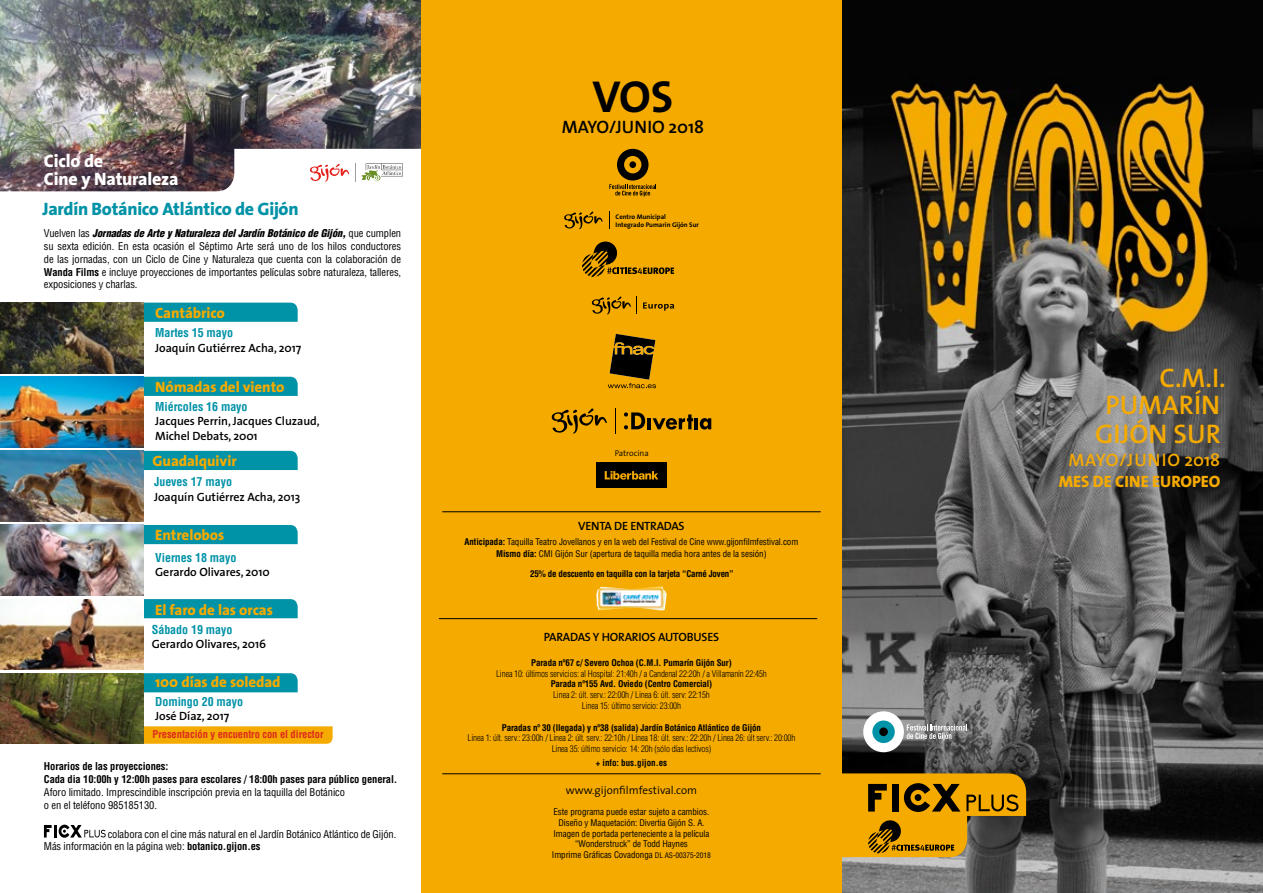
<style>
.page{position:relative;width:1263px;height:893px;background:#fff}
.page>*{position:absolute;margin:0;border:0;box-sizing:border-box;transform-origin:0 0}
.t1{font:700 45px "The Sans";color:#000}
.t2{font:600 27px/27px "The Sans";color:#f5aa00;text-align:right}
.t3{font:800 18px "The Sans";letter-spacing:-.015em;color:#0092a7}
.t4{font:800 18px/18px "The Sans";letter-spacing:-.01em;color:#fff}
.t5{font:600 18px "The Sans";letter-spacing:.03em;color:#f5aa00}
.t6{font:600 18px "The Sans";letter-spacing:-.005em;color:#000}
.t7{font:800 16.5px "The Sans";letter-spacing:-.005em;color:#f5aa00}
.t8{font:800 15px "The Sans";letter-spacing:-.005em;color:#f5aa00}
.t9{font:600 12px/14.4px "The Sans";letter-spacing:-.005em;color:#000}
.t10{font:700 condensed 12px "Helvetica LT Std";letter-spacing:-.005em;color:#0092a7}
.t11{font:12px "The Sans Semi Bold Caps";letter-spacing:-.015em;color:#000}
.t12{font:300 11.25px "The Sans";color:#000}
.t13{font:condensed 10.5px/12.8px "Helvetica LT Std";letter-spacing:-.01em;color:#000}
.t14{font:700 condensed 10.5px/12.8px "Helvetica LT Std";letter-spacing:-.01em;color:#000}
.t15{font:700 condensed 10.5px "Helvetica LT Std";letter-spacing:-.005em;color:#dd2a1f}
.t16{font:condensed 9px/10.8px "Helvetica LT Std";letter-spacing:-.01em;color:#000;text-align:center}
.t17{font:300 condensed 9px/10.8px "Helvetica LT Std";letter-spacing:-.015em;color:#000;text-align:center}
.t18{font:700 condensed 9px "Helvetica LT Std";letter-spacing:-.015em;color:#000}
.t19{font:300 8.4px "The Sans";color:#000}
.t20{font:700 6.75px/8.1px "The Sans";color:#000}
.s1{font-weight:900;font-style:italic}
.s2{font-weight:700}
.s3{font-size:7.5px}
</style>
<div class="page">
<div style="left:144px;top:303px;width:154px;height:19px;background:#0092a7"></div>
<div style="left:144px;top:377px;width:154px;height:19px;background:#0092a7"></div>
<div style="left:144px;top:451px;width:154px;height:19px;background:#0092a7"></div>
<div style="left:144px;top:525px;width:154px;height:19px;background:#0092a7"></div>
<div style="left:144px;top:599px;width:154px;height:19px;background:#0092a7"></div>
<div style="left:144px;top:673px;width:154px;height:19px;background:#0092a7"></div>
<svg style="left:144px;top:726px;width:189px;height:18px;background:#f5ad09"></svg>
<div style="left:421px;top:0;width:842px;height:893px;background:#f5aa00"></div>
<img style="left:842px;top:0;width:421px;height:893px">
<img style="left:596px;top:586px;width:71px;height:25px">
<div style="left:863px;top:711px;width:41px;height:41px;background:#fff;border-radius:50%"></div>
<div style="left:872px;top:720px;width:23px;height:23px;background:#0092a7;border-radius:50%"></div>
<div style="left:879px;top:727px;width:9px;height:9px;background:#000;border-radius:50%"></div>
<svg style="left:907px;top:724px;width:60px;height:16px"></svg>
<svg style="left:564px;top:212px;width:39px;height:17px"></svg>
<svg style="left:609px;top:212px;width:1px;height:17px"></svg>
<div style="left:596px;top:463px;width:71px;height:25px;background:#000"></div>
<svg style="left:605px;top:471px;width:53px;height:9px"></svg>
<svg style="left:44px;top:825px;width:62px;height:13px"></svg>
<img style="left:0;top:0;width:421px;height:191px">
<img style="left:0;top:377px;width:144px;height:70px">
<img style="left:0;top:525px;width:144px;height:71px">
<img style="left:0;top:451px;width:144px;height:70px">
<img style="left:0;top:599px;width:144px;height:71px">
<img style="left:0;top:303px;width:144px;height:70px">
<img style="left:0;top:673px;width:144px;height:71px">
<hr style="left:442px;top:511px;width:379px;height:1px;background:#000">
<hr style="left:442px;top:773px;width:379px;height:1px;background:#000">
<hr style="left:439px;top:618px;width:378px;height:1px;background:#000">
<div style="left:617px;top:149px;width:31px;height:32px;background:#000;border-radius:50%"></div>
<div style="left:624px;top:156px;width:17px;height:17px;background:#f5aa00;border-radius:50%"></div>
<div style="left:629px;top:161px;width:7px;height:7px;background:#000;border-radius:50%"></div>
<svg style="left:609px;top:184px;width:47px;height:13px"></svg>
<svg style="left:582px;top:242px;width:92px;height:35px"></svg>
<svg style="left:842px;top:773px;width:184px;height:84px"></svg>
<svg style="left:591px;top:297px;width:40px;height:17px"></svg>
<svg style="left:643px;top:302px;width:31px;height:9px"></svg>
<svg style="left:309px;top:164px;width:40px;height:18px"></svg>
<svg style="left:355px;top:164px;width:48px;height:18px"></svg>
<svg style="left:551px;top:408px;width:56px;height:26px"></svg>
<svg style="left:615px;top:408px;width:1px;height:26px"></svg>
<svg style="left:624px;top:412px;width:87px;height:18px"></svg>
<svg style="left:608px;top:334px;width:48px;height:54px"></svg>
<h3 class="t4" style="left:44px;top:151px;width:136px">Ciclo de<br>Cine y Naturaleza</h3>
<h3 class="t3" style="left:43px;top:194px;width:258px">Jardín Botánico Atlántico de Gijón</h3>
<p class="t13" style="left:44px;top:227px;width:359px;text-align:justify">Vuelven las <span class="s1">Jornadas de Arte y Naturaleza del Jardín Botánico de Gijón,</span> que cumplen su sexta edición. En esta ocasión el Séptimo Arte será uno de los hilos conductores de las jornadas, con un Ciclo de Cine y Naturaleza que cuenta con la colaboración de <span class="s2">Wanda Films</span> e incluye proyecciones de importantes películas sobre naturaleza, talleres, exposiciones y charlas.</p>
<h3 class="t8" style="left:155px;top:300px;width:71px">Cantábrico</h3>
<p class="t10" style="left:155px;top:325px;width:79px">Martes 15 mayo</p>
<p class="t9" style="left:155px;top:340px;width:148px">Joaquín Gutiérrez Acha, 2017</p>
<h3 class="t8" style="left:155px;top:374px;width:131px">Nómadas del viento</h3>
<p class="t10" style="left:155px;top:399px;width:94px">Miércoles 16 mayo</p>
<p class="t9" style="left:155px;top:414px;width:166px">Jacques Perrin, Jacques Cluzaud,<br>Michel Debats, 2001</p>
<h3 class="t8" style="left:153px;top:449px;width:86px">Guadalquivir</h3>
<p class="t10" style="left:154px;top:475px;width:79px">Jueves 17 mayo</p>
<p class="t9" style="left:154px;top:489px;width:148px">Joaquín Gutiérrez Acha, 2013</p>
<h3 class="t8" style="left:155px;top:522px;width:71px">Entrelobos</h3>
<p class="t10" style="left:155px;top:550px;width:83px">Viernes 18 mayo</p>
<p class="t9" style="left:155px;top:564px;width:116px">Gerardo Olivares, 2010</p>
<h3 class="t8" style="left:155px;top:597px;width:119px">El faro de las orcas</h3>
<p class="t10" style="left:152px;top:622px;width:82px">Sábado 19 mayo</p>
<p class="t9" style="left:152px;top:636px;width:116px">Gerardo Olivares, 2016</p>
<h3 class="t8" style="left:155px;top:669px;width:127px">100 días de soledad</h3>
<p class="t10" style="left:155px;top:694px;width:89px">Domingo 20 mayo</p>
<p class="t9" style="left:155px;top:709px;width:76px">José Díaz, 2017</p>
<p class="t15" style="left:153px;top:728px;width:172px">Presentación y encuentro con el director</p>
<p class="t14" style="left:44px;top:760px;width:355px">Horarios de las proyecciones:<br>Cada dia 10:00h y 12:00h pases para escolares / 18:00h pases para público general.</p>
<p class="t13" style="left:44px;top:786px;width:303px">Aforo limitado. Imprescindible inscripción previa en la taquilla del Botánico o en el teléfono 985185130.</p>
<p class="t13" style="left:44px;top:827px;width:354px;text-indent:64px">colabora con el cine más natural en el Jardín Botánico Atlántico de Gijón.<br>Más información en la página web: <span class="s2">botanico.gijon.es</span></p>
<h1 class="t1" style="left:593px;top:59px;width:82px">VOS</h1>
<h3 class="t6" style="left:562px;top:112px;width:144px">MAYO/JUNIO 2018</h3>
<p class="t20" style="left:615px;top:213px;width:85px">Centro Municipal<br>Integrado Pumarín Gijón Sur</p>
<p class="t19" style="left:615px;top:446px;width:36px">Patrocina</p>
<p class="t11" style="left:578px;top:516px;width:108px">VENTA DE ENTRADAS</p>
<p class="t16" style="left:465px;top:535px;width:335px;line-height:12.8px"><span class="s2">Anticipada:</span> Taquilla Teatro Jovellanos y en la web del Festival de Cine www.gijonfilmfestival.com<br><span class="s2">Mismo día:</span> CMI Gijón Sur (apertura de taquilla media hora antes de la sesión)</p>
<p class="t18" style="left:530px;top:568px;width:205px">25% de descuento en taquilla con la tarjeta “Carné Joven”</p>
<p class="t11" style="left:544px;top:627px;width:177px">PARADAS Y HORARIOS AUTOBUSES</p>
<p class="t18" style="left:531px;top:657px;width:202px">Parada nº67 c/ Severo Ochoa (C.M.I. Pumarín Gijón Sur)</p>
<p class="t17" style="left:496px;top:668px;width:272px">Linea 10: últimos servicios: al Hospital: 21:40h / a Candenal 22:20h / a Villamanín 22:45h</p>
<p class="t18" style="left:551px;top:678px;width:163px">Parada nº155 Avd. Oviedo (Centro Comercial)</p>
<p class="t17" style="left:553px;top:689px;width:158px">Linea 2: últ. serv.: 22:00h / Linea 6: últ. serv: 22:15h<br>Linea 15: último servicio: 23:00h</p>
<p class="t18" style="left:502px;top:722px;width:261px">Paradas nº 30 (llegada) y nº38 (salida) Jardín Botánico Atlántico de Gijón</p>
<p class="t17" style="left:467px;top:733px;width:329px">Linea 1: últ. serv.: 23:00h / Linea 2: últ. serv.: 22:10h / Línea 18: últ. serv.: 22:20h / Linea 26: últ serv.: 20:00h<br>Linea 35: último servicio: 14: 20h (sólo días lectivos)</p>
<p class="t18" style="left:596px;top:757px;width:73px">+ info: bus.gijon.es</p>
<p class="t12" style="left:566px;top:781px;width:133px">www.gijonfilmfestival.com</p>
<p class="t16" style="left:552px;top:806px;width:161px">Este programa puede estar sujeto a cambios.<br>Diseño y Maquetación: Divertia Gijón S. A.<br>Imagen de portada perteneciente a la película “Wonderstruck” de Todd Haynes<br>Imprime Gráficas Covadonga <span class="s3">DL AS-00375-2018</span></p>
<h2 class="t2" style="left:1106px;top:364px;width:122px">C.M.I.<br>PUMARÍN</h2>
<h2 class="t2" style="left:1095px;top:420px;width:128px">GIJÓN SUR</h2>
<h3 class="t5" style="left:1068px;top:445px;width:153px">MAYO/JUNIO 2018</h3>
<h3 class="t7" style="left:1059px;top:468px;width:163px">MES DE CINE EUROPEO</h3>
</div>
